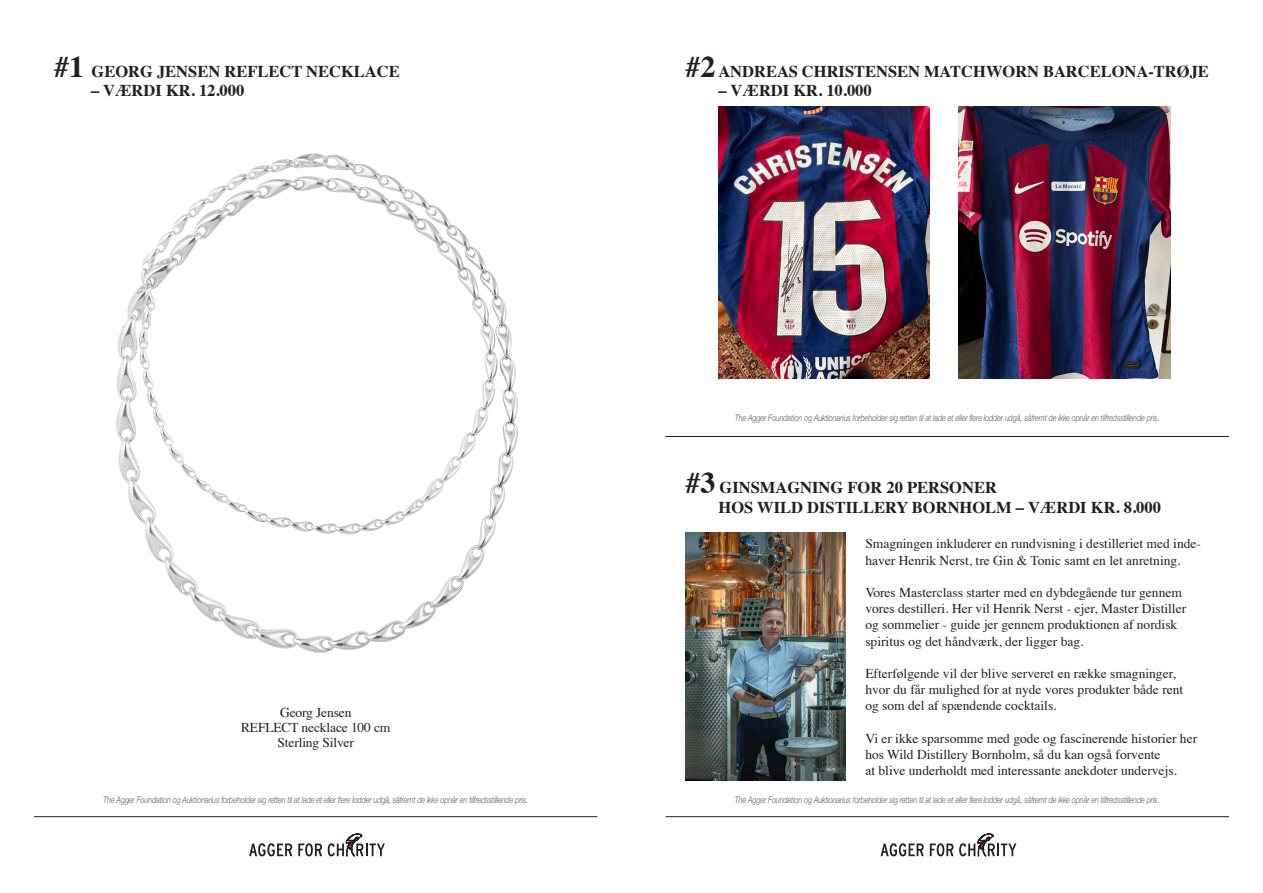
<style>
.page{position:relative;width:1263px;height:893px;background:#fff}
.page>*{position:absolute;margin:0;border:0;box-sizing:border-box;transform-origin:0 0}
.t1{font:700 16.5px "Times";color:#231f20}
.t2{font:13.5px/16.2px "Times";color:#231f20}
.t3{font:italic 300 9px "Helvetica Neue";letter-spacing:-.01em;color:#57585a;scale:.8 1}
.s1{font-size:30px}
</style>
<div class="page">
<svg style="left:249px;top:843px;width:43px;height:13px"></svg>
<svg style="left:298px;top:843px;width:24px;height:13px"></svg>
<svg style="left:328px;top:833px;width:57px;height:24px"></svg>
<hr style="left:34px;top:816px;width:563px;height:1px;background:#231f20">
<img style="left:116px;top:153px;width:402px;height:500px">
<svg style="left:881px;top:843px;width:43px;height:13px"></svg>
<svg style="left:930px;top:843px;width:23px;height:13px"></svg>
<svg style="left:959px;top:833px;width:57px;height:24px"></svg>
<hr style="left:665px;top:816px;width:564px;height:1px;background:#231f20">
<img style="left:685px;top:532px;width:160px;height:249px">
<hr style="left:665px;top:436px;width:564px;height:1px;background:#231f20">
<img style="left:718px;top:106px;width:212px;height:272px">
<img style="left:959px;top:106px;width:211px;height:272px">
<p class="t1" style="left:54px;top:55px;width:347px"><span class="s1">#1</span> GEORG JENSEN REFLECT NECKLACE</p>
<p class="t1" style="left:91px;top:75px;width:155px">– VÆRDI KR. 12.000</p>
<p class="t2" style="left:280px;top:703px;width:73px">Georg Jensen</p>
<p class="t2" style="left:241px;top:718px;width:151px">REFLECT necklace 100 cm</p>
<p class="t2" style="left:277px;top:733px;width:78px">Sterling Silver</p>
<p class="t3" style="left:103px;top:793px;width:533px">The Agger Foundation og Auktionarius forbeholder sig retten til at lade et eller flere lodder udgå, såfremt de ikke opnår en tilfredsstillende pris.</p>
<p class="t1" style="left:685px;top:55px;width:525px"><span class="s1">#2</span> ANDREAS CHRISTENSEN MATCHWORN BARCELONA-TRØJE</p>
<p class="t1" style="left:718px;top:75px;width:155px">– VÆRDI KR. 10.000</p>
<p class="t3" style="left:735px;top:411px;width:533px">The Agger Foundation og Auktionarius forbeholder sig retten til at lade et eller flere lodder udgå, såfremt de ikke opnår en tilfredsstillende pris.</p>
<p class="t1" style="left:685px;top:472px;width:313px"><span class="s1">#3</span> GINSMAGNING FOR 20 PERSONER</p>
<p class="t1" style="left:718px;top:492px;width:444px">HOS WILD DISTILLERY BORNHOLM – VÆRDI KR. 8.000</p>
<p class="t2" style="left:865px;top:534px;width:337px">Smagningen inkluderer en rundvisning i destilleriet med inde&shy;haver Henrik Nerst, tre Gin &amp; Tonic samt en let anretning.</p>
<p class="t2" style="left:865px;top:583px;width:322px">Vores Masterclass starter med en dybdegående tur gennem vores destilleri. Her vil Henrik Nerst - ejer, Master Distiller og sommelier - guide jer gennem produktionen af nordisk spiritus og det håndværk, der ligger bag.</p>
<p class="t2" style="left:865px;top:664px;width:319px">Efterfølgende vil der blive serveret en række smagninger, hvor du får mulighed for at nyde vores produkter både rent</p>
<p class="t2" style="left:865px;top:696px;width:193px">og som del af spændende cocktails.</p>
<p class="t2" style="left:865px;top:729px;width:333px">Vi er ikke sparsomme med gode og fascinerende historier her hos Wild Distillery Bornholm, så du kan også forvente</p>
<p class="t2" style="left:865px;top:761px;width:313px">at blive underholdt med interessante anekdoter undervejs.</p>
<p class="t3" style="left:735px;top:793px;width:533px">The Agger Foundation og Auktionarius forbeholder sig retten til at lade et eller flere lodder udgå, såfremt de ikke opnår en tilfredsstillende pris.</p>
</div>
